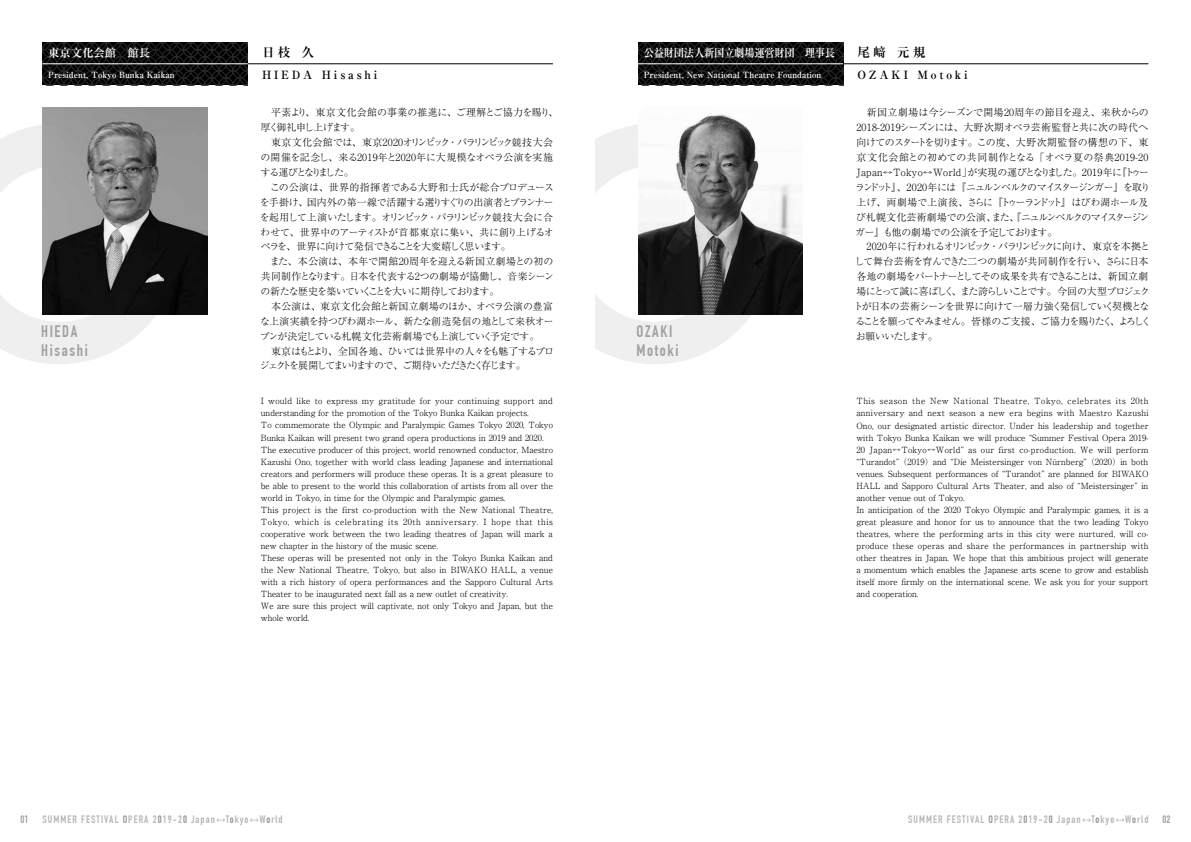
<style>
.page{position:relative;width:1191px;height:842px;background:#fff}
.page>*{position:absolute;margin:0;border:0;box-sizing:border-box;transform-origin:0 0}
.t1{font:700 16.3px/18.4px "DIN Condensed";letter-spacing:.1em;color:#9fa0a0}
.t2{font:700 12.8px "Ryumin Pr 6";color:#000}
.t3{font:700 11.3px "Ryumin Pr 6";letter-spacing:.25em;color:#000}
.t4{font:700 11.3px "Ryumin Pr 6";letter-spacing:-.025em;color:#fff;scale:.91 1}
.t5{font:700 11.3px "Ryumin Pr 6";color:#fff}
.t6{font:700 10.6px "DIN Condensed";letter-spacing:.1em;color:#b5b6b6}
.t7{font:700 10.6px "DIN Condensed";color:#9fa0a0}
.t8{font:300 9.9px/14.9px "Ryumin Pr 6";letter-spacing:-.05em;color:#000}
.t9{font:300 8.5px/12.1px "Ryumin Pr 6";color:#000}
.t10{font:700 8.5px "Ryumin Pr 6";color:#fff}
.s1{color:#949495}
.s2{font-family:"Hira Kaku Pro W3";font-weight:400}
</style>
<div class="page">
<svg style="left:595px;top:125px;width:156px;height:239px"></svg>
<svg style="left:0;top:123px;width:156px;height:241px"></svg>
<svg style="left:43px;top:43px;width:205px;height:43px;background:#171616"></svg>
<hr style="left:43px;top:64px;width:205px;height:1px;background:#fff">
<hr style="left:248px;top:64px;width:305px;height:1px;background:#000">
<svg style="left:638px;top:43px;width:205px;height:43px;background:#171616"></svg>
<hr style="left:638px;top:64px;width:205px;height:1px;background:#fff">
<hr style="left:843px;top:64px;width:305px;height:1px;background:#000">
<img style="left:43px;top:108px;width:164px;height:207px">
<img style="left:638px;top:114px;width:164px;height:201px">
<h3 class="t5" style="left:48px;top:44px;width:104px">東京文化会館　館長</h3>
<h2 class="t2" style="left:262px;top:42px;width:54px">日枝 久</h2>
<p class="t10" style="left:48px;top:68px;width:128px">President, Tokyo Bunka Kaikan</p>
<h3 class="t3" style="left:262px;top:66px;width:117px">HIEDA Hisashi</h3>
<h3 class="t4" style="left:643px;top:44px;width:212px">公益財団法人新国立劇場運営財団　理事長</h3>
<h2 class="t2" style="left:857px;top:42px;width:70px">尾﨑 元規</h2>
<p class="t10" style="left:643px;top:68px;width:179px">President, New National Theatre Foundation</p>
<h3 class="t3" style="left:857px;top:66px;width:112px">OZAKI Motoki</h3>
<p class="t8" style="left:260px;top:105px;width:300px">　平素より、東京文化会館の事業の推進に、ご理解とご協力を賜り、厚く御礼申し上げます。<br>　東京文化会館では、東京2020オリンピック・パラリンピック競技大会の開催を記念し、来る2019年と2020年に大規模なオペラ公演を実施する運びとなりました。<br>　この公演は、世界的指揮者である大野和士氏が総合プロデュースを手掛け、国内外の第一線で活躍する選りすぐりの出演者とプランナーを起用して上演いたします。オリンピック・パラリンピック競技大会に合わせて、世界中のアーティストが首都東京に集い、共に創り上げるオペラを、世界に向けて発信できることを大変嬉しく思います。<br>　また、本公演は、本年で開館20周年を迎える新国立劇場との初の共同制作となります。日本を代表する2つの劇場が協働し、音楽シーンの新たな歴史を築いていくことを大いに期待しております。<br>　本公演は、東京文化会館と新国立劇場のほか、オペラ公演の豊富な上演実績を持つびわ湖ホール、新たな創造発信の地として来秋オープンが決定している札幌文化芸術劇場でも上演していく予定です。<br>　東京はもとより、全国各地、ひいては世界中の人々をも魅了するプロジェクトを展開してまいりますので、ご期待いただきたく存じます。</p>
<p class="t8" style="left:853px;top:105px;width:299px">　新国立劇場は今シーズンで開場20周年の節目を迎え、来秋からの2018-2019シーズンには、大野次期オペラ芸術監督と共に次の時代へ向けてのスタートを切ります。この度、大野次期監督の構想の下、東京文化会館との初めての共同制作となる「オペラ夏の祭典2019-20<br>Japan↔Tokyo↔World」が実現の運びとなりました。2019年に『トゥーランドット』、2020年には『ニュルンベルクのマイスタージンガー』を取り上げ、両劇場で上演後、さらに『トゥーランドット』はびわ湖ホール及び札幌文化芸術劇場での公演、また、『ニュルンベルクのマイスタージンガー』も他の劇場での公演を予定しております。<br>　2020年に行われるオリンピック・パラリンピックに向け、東京を本拠として舞台芸術を育んできた二つの劇場が共同制作を行い、さらに日本各地の劇場をパートナーとしてその成果を共有できることは、新国立劇場にとって誠に喜ばしく、また誇らしいことです。今回の大型プロジェクトが日本の芸術シーンを世界に向けて一層力強く発信していく契機となることを願ってやみません。皆様のご支援、ご協力を賜りたく、よろしくお願いいたします。</p>
<p class="t9" style="left:261px;top:395px;width:294px">I would like to express my gratitude for your continuing support and understanding for the promotion of the Tokyo Bunka Kaikan projects.<br>To commemorate the Olympic and Paralympic Games Tokyo 2020, Tokyo Bunka Kaikan will present two grand opera productions in 2019 and 2020.<br>The executive producer of this project, world renowned conductor, Maestro Kazushi Ono, together with world class leading Japanese and international creators and performers will produce these operas. It is a great pleasure to be able to present to the world this collaboration of artists from all over the world in Tokyo, in time for the Olympic and Paralympic games.<br>This project is the first co-production with the New National Theatre, Tokyo, which is celebrating its 20th anniversary. I hope that this cooperative work between the two leading theatres of Japan will mark a new chapter in the history of the music scene.<br>These operas will be presented not only in the Tokyo Bunka Kaikan and the New National Theatre, Tokyo, but also in BIWAKO HALL, a venue with a rich history of opera performances and the Sapporo Cultural Arts Theater to be inaugurated next fall as a new outlet of creativity.<br>We are sure this project will captivate, not only Tokyo and Japan, but the whole world.</p>
<p class="t9" style="left:856px;top:395px;width:294px">This season the New National Theatre, Tokyo, celebrates its 20th anniversary and next season a new era begins with Maestro Kazushi Ono, our designated artistic director. Under his leadership and together with Tokyo Bunka Kaikan we will produce “Summer Festival Opera 2019- 20 Japan↔Tokyo↔World” as our first co-production. We will perform “Turandot” （2019）and “Die Meistersinger von Nürnberg” （2020）in both venues. Subsequent performances of “Turandot” are planned for BIWAKO HALL and Sapporo Cultural Arts Theater, and also of “Meistersinger” in another venue out of Tokyo.<br>In anticipation of the 2020 Tokyo Olympic and Paralympic games, it is a great pleasure and honor for us to announce that the two leading Tokyo theatres, where the performing arts in this city were nurtured, will co&shy;produce these operas and share the performances in partnership with other theatres in Japan. We hope that this ambitious project will generate a momentum which enables the Japanese arts scene to grow and establish itself more firmly on the international scene. We ask you for your support and cooperation.</p>
<h1 class="t1" style="left:41px;top:322px;width:48px">HIEDA<br>Hisashi</h1>
<h1 class="t1" style="left:636px;top:322px;width:43px">OZAKI<br>Motoki</h1>
<p class="t7" style="left:20px;top:813px;width:9px">01</p>
<p class="t6" style="left:43px;top:813px;width:242px">SUMMER FESTIVAL <span class="s1">O</span>PERA 2<span class="s1">0</span>19-2<span class="s1">0</span> Japan<span class="s2">↔</span>T<span class="s1">o</span>kyo<span class="s2">↔</span>W<span class="s1">o</span>rld</p>
<p class="t6" style="left:908px;top:813px;width:242px">SUMMER FESTIVAL <span class="s1">O</span>PERA 2<span class="s1">0</span>19-2<span class="s1">0</span> Japan<span class="s2">↔</span>T<span class="s1">o</span>kyo<span class="s2">↔</span>W<span class="s1">o</span>rld</p>
<p class="t7" style="left:1162px;top:813px;width:9px">02</p>
</div>
